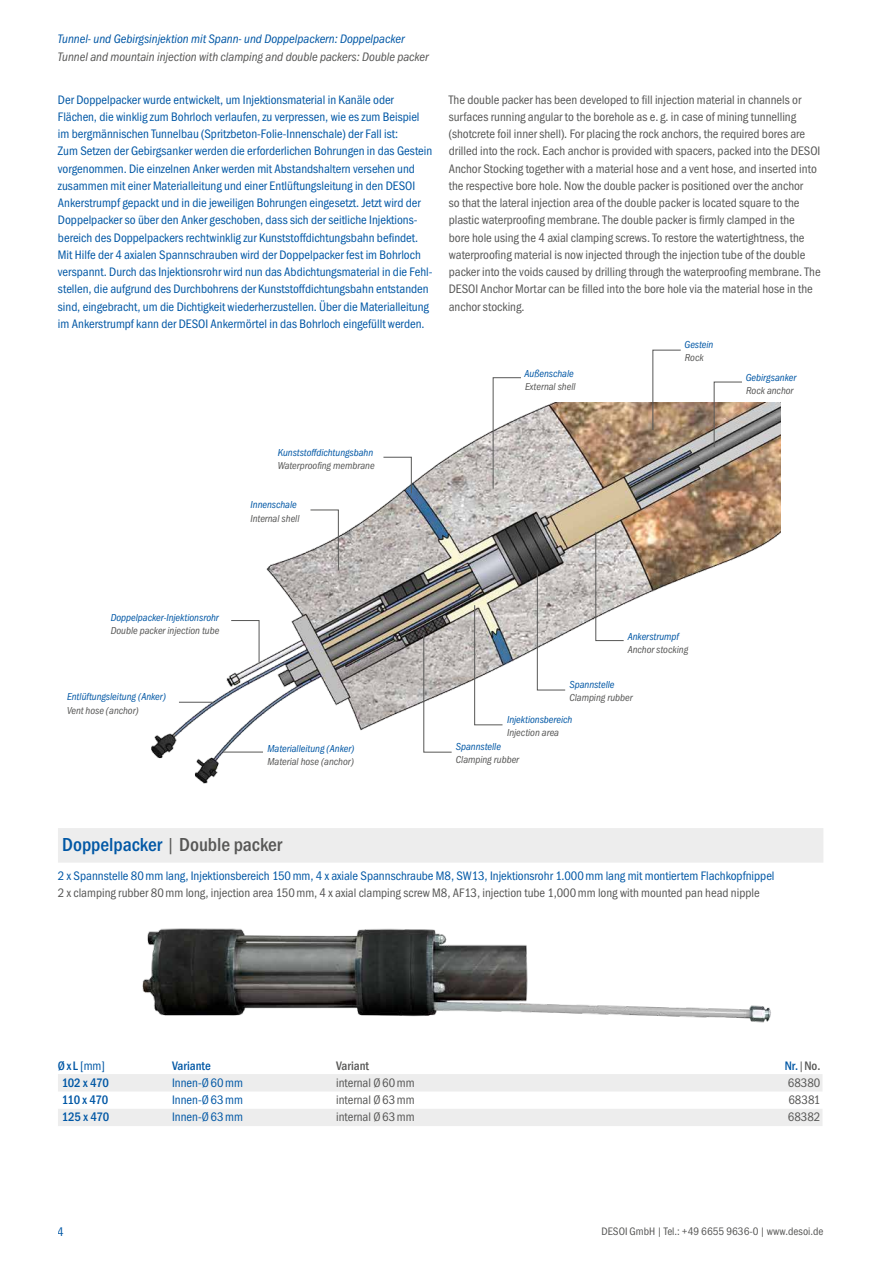
<style>
.page{position:relative;width:893px;height:1263px;background:#fff}
.page>*{position:absolute;margin:0;border:0;box-sizing:border-box;transform-origin:0 0}
.t1{font:500 condensed 19.5px "Franklin Gothic";color:#0057a5}
.t2{font:condensed 12.75px/17.2px "Franklin Gothic";color:#0057a5}
.t3{font:condensed 12.75px/17.2px "Franklin Gothic";color:#575756}
.t4{font:italic condensed 12.75px "Franklin Gothic";letter-spacing:-.005em;color:#575756}
.t5{font:italic condensed 12.75px "Franklin Gothic";letter-spacing:-.005em;color:#0057a5}
.t6{font:500 condensed 12.75px "Franklin Gothic";color:#0057a5}
.t7{font:500 condensed 12.75px "Franklin Gothic";color:#575756}
.t8{font:condensed 11.25px "Franklin Gothic";letter-spacing:-.005em;color:#575756}
.t9{font:italic condensed 10.5px "Franklin Gothic";letter-spacing:-.005em;color:#0057a5}
.t10{font:italic condensed 10.5px "Franklin Gothic";letter-spacing:-.005em;color:#575756}
.s1{font-weight:400;color:#575756}
.s2{color:#575756}
.s3{font-weight:500}
</style>
<div class="page">
<img style="left:151px;top:402px;width:629px;height:382px">
<svg style="left:230px;top:620px;width:30px;height:43px"></svg>
<svg style="left:492px;top:377px;width:30px;height:112px"></svg>
<svg style="left:310px;top:509px;width:29px;height:62px"></svg>
<svg style="left:383px;top:456px;width:29px;height:38px"></svg>
<svg style="left:713px;top:381px;width:30px;height:67px"></svg>
<svg style="left:652px;top:349px;width:29px;height:82px"></svg>
<svg style="left:595px;top:531px;width:29px;height:110px"></svg>
<svg style="left:474px;top:604px;width:29px;height:122px"></svg>
<svg style="left:537px;top:570px;width:29px;height:121px"></svg>
<svg style="left:423px;top:632px;width:29px;height:121px"></svg>
<hr style="left:223px;top:752px;width:40px;height:1px;background:#575756">
<hr style="left:179px;top:702px;width:33px;height:1px;background:#575756">
<div style="left:58px;top:828px;width:765px;height:35px;background:#ededed"></div>
<img style="left:142px;top:928px;width:629px;height:95px">
<svg style="left:58px;top:1074px;width:764px;height:52px"></svg>
<p class="t5" style="left:58px;top:32px;width:348px">Tunnel- und Gebirgsinjektion mit Spann- und Doppelpackern : Doppelpacker</p>
<p class="t4" style="left:58px;top:49px;width:372px">Tunnel and mountain injection with clamping and double packers : Double packer</p>
<p class="t2" style="left:58px;top:91px;width:376px">Der Doppelpacker wurde entwickelt, um Injektionsmaterial in Kanäle oder Flächen, die winklig zum Bohrloch verlaufen, zu verpressen, wie es zum Beispiel im bergmännischen Tunnelbau (Spritzbeton-Folie-Innenschale) der Fall ist:<br>Zum Setzen der Gebirgsanker werden die erforderlichen Bohrungen in das Gestein vorgenommen. Die einzelnen Anker werden mit Abstandshaltern versehen und zusammen mit einer Materialleitung und einer Entlüftungsleitung in den DESOI Ankerstrumpf gepackt und in die jeweiligen Bohrungen eingesetzt. Jetzt wird der Doppelpacker so über den Anker geschoben, dass sich der seitliche Injektions&shy;bereich des Doppelpackers rechtwinklig zur Kunststoffdichtungsbahn befindet.<br>Mit Hilfe der 4 axialen Spannschrauben wird der Doppelpacker fest im Bohrloch verspannt. Durch das Injektionsrohr wird nun das Abdichtungsmaterial in die Fehl&shy;stellen, die aufgrund des Durchbohrens der Kunststoffdichtungsbahn entstanden sind, eingebracht, um die Dichtigkeit wiederherzustellen. Über die Materialleitung im Ankerstrumpf kann der DESOI Ankermörtel in das Bohrloch eingefüllt werden.</p>
<p class="t3" style="left:449px;top:91px;width:373px">The double packer has been developed to fill injection material in channels or surfaces running angular to the borehole as e. g. in case of mining tunnelling (shotcrete foil inner shell). For placing the rock anchors, the required bores are drilled into the rock. Each anchor is provided with spacers, packed into the DESOI Anchor Stocking together with a material hose and a vent hose, and inserted into the respective bore hole. Now the double packer is positioned over the anchor<br>so that the lateral injection area of the double packer is located square to the plastic waterproofing membrane. The double packer is firmly clamped in the<br>bore hole using the 4 axial clamping screws. To restore the watertightness, the waterproofing material is now injected through the injection tube of the double packer into the voids caused by drilling through the waterproofing membrane. The DESOI Anchor Mortar can be filled into the bore hole via the material hose in the anchor stocking.</p>
<p class="t9" style="left:278px;top:447px;width:97px">Kunststoffdichtungsbahn</p>
<p class="t10" style="left:278px;top:460px;width:98px">Waterproofing membrane</p>
<p class="t9" style="left:250px;top:499px;width:48px">Innenschale</p>
<p class="t10" style="left:250px;top:512px;width:51px">Internal shell</p>
<p class="t9" style="left:111px;top:611px;width:110px">Doppelpacker-Injektionsrohr</p>
<p class="t10" style="left:111px;top:625px;width:110px">Double packer injection tube</p>
<p class="t9" style="left:67px;top:691px;width:101px">Entlüftungsleitung (Anker)</p>
<p class="t10" style="left:67px;top:704px;width:74px">Vent hose (anchor)</p>
<p class="t9" style="left:268px;top:742px;width:89px">Materialleitung (Anker)</p>
<p class="t10" style="left:268px;top:756px;width:88px">Material hose (anchor)</p>
<p class="t9" style="left:525px;top:367px;width:51px">Außenschale</p>
<p class="t10" style="left:525px;top:381px;width:52px">External shell</p>
<p class="t9" style="left:685px;top:339px;width:30px">Gestein</p>
<p class="t10" style="left:685px;top:352px;width:20px">Rock</p>
<p class="t9" style="left:746px;top:372px;width:52px">Gebirgsanker</p>
<p class="t10" style="left:746px;top:385px;width:49px">Rock anchor</p>
<p class="t9" style="left:628px;top:630px;width:53px">Ankerstrumpf</p>
<p class="t10" style="left:628px;top:644px;width:62px">Anchor stocking</p>
<p class="t9" style="left:569px;top:678px;width:47px">Spannstelle</p>
<p class="t10" style="left:569px;top:692px;width:65px">Clamping rubber</p>
<p class="t9" style="left:507px;top:713px;width:67px">Injektionsbereich</p>
<p class="t10" style="left:507px;top:727px;width:54px">Injection area</p>
<p class="t9" style="left:456px;top:741px;width:47px">Spannstelle</p>
<p class="t10" style="left:456px;top:754px;width:65px">Clamping rubber</p>
<h1 class="t1" style="left:62px;top:834px;width:221px">Doppelpacker <span class="s1">|</span> <span class="s2">Double packer</span></h1>
<p class="t2" style="left:58px;top:867px;width:718px">2 x Spannstelle 80 mm lang, Injektionsbereich 150 mm, 4 x axiale Spannschraube M8, SW13, Injektionsrohr 1.000 mm lang mit montiertem Flachkopfnippel</p>
<p class="t3" style="left:58px;top:884px;width:703px">2 x clamping rubber 80 mm long, injection area 150 mm, 4 x axial clamping screw M8, AF13, injection tube 1,000 mm long with mounted pan head nipple</p>
<p class="t2" style="left:58px;top:1057px;width:48px"><span class="s3">Ø x L</span> [mm]</p>
<p class="t6" style="left:172px;top:1058px;width:40px">Variante</p>
<p class="t7" style="left:336px;top:1058px;width:35px">Variant</p>
<p class="t6" style="left:785px;top:1058px;width:37px">Nr.<span class="s1">|</span><span class="s2">No.</span></p>
<p class="t6" style="left:62px;top:1075px;width:49px">102 x 470</p>
<p class="t2" style="left:172px;top:1074px;width:72px">Innen-Ø 60 mm</p>
<p class="t3" style="left:336px;top:1074px;width:80px">internal Ø 60 mm</p>
<p class="t3" style="left:788px;top:1074px;width:34px">68380</p>
<p class="t6" style="left:62px;top:1093px;width:48px">110 x 470</p>
<p class="t2" style="left:172px;top:1091px;width:72px">Innen-Ø 63 mm</p>
<p class="t3" style="left:336px;top:1091px;width:80px">internal Ø 63 mm</p>
<p class="t3" style="left:788px;top:1091px;width:33px">68381</p>
<p class="t6" style="left:62px;top:1110px;width:49px">125 x 470</p>
<p class="t2" style="left:172px;top:1109px;width:72px">Innen-Ø 63 mm</p>
<p class="t3" style="left:336px;top:1109px;width:80px">internal Ø 63 mm</p>
<p class="t3" style="left:788px;top:1109px;width:34px">68382</p>
<p class="t2" style="left:58px;top:1224px;width:8px">4</p>
<p class="t8" style="left:601px;top:1225px;width:223px">DESOI GmbH | Tel.: +49 6655 9636-0 | www.desoi.de</p>
</div>
